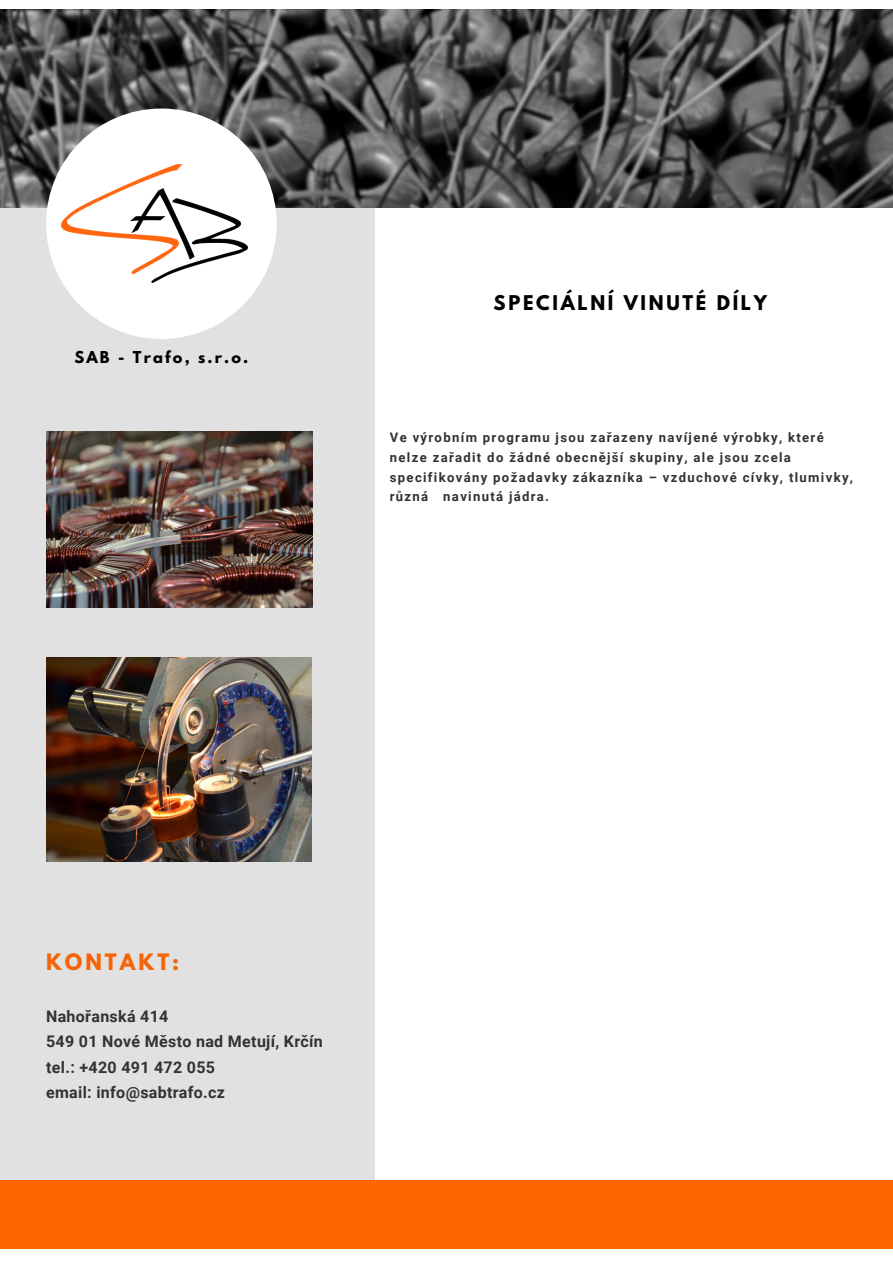
<style>
.page{position:relative;width:893px;height:1264px;background:#fff}
.page>*{position:absolute;margin:0;border:0;box-sizing:border-box;transform-origin:0 0}
.t1{font:700 19.95px "League Spartan";letter-spacing:.15em;color:#f66407}
.t2{font:700 18px "League Spartan";letter-spacing:.15em;color:#000}
.t3{font:700 16.05px/25.5px "Roboto";letter-spacing:.02em;color:#323232}
.t4{font:700 14.55px "League Spartan";letter-spacing:.15em;color:#000}
.t5{font:700 13.05px/19.6px "Roboto";letter-spacing:.1em;color:#323232}
</style>
<div class="page">
<div style="left:0;top:180px;width:375px;height:1055px;background:#e1e1e1"></div>
<img style="left:0;top:9px;width:892px;height:198px">
<div style="left:46px;top:108px;width:230px;height:231px;background:#fff;border-radius:50%"></div>
<div style="left:0;top:1180px;width:892px;height:68px;background:#ff6602"></div>
<img style="left:62px;top:164px;width:185px;height:118px">
<img style="left:46px;top:431px;width:266px;height:177px">
<img style="left:46px;top:657px;width:265px;height:204px">
<p class="t4" style="left:74px;top:350px;width:175px">SAB - Trafo, s.r.o.</p>
<h2 class="t2" style="left:493px;top:293px;width:275px">SPECIÁLNÍ VINUTÉ DÍLY</h2>
<p class="t5" style="left:390px;top:428px;width:464px">Ve výrobním programu jsou zařazeny navíjené výrobky, které nelze zařadit do žádné obecnější skupiny, ale jsou zcela specifikovány požadavky zákazníka – vzduchové cívky, tlumivky, různá navinutá jádra.</p>
<h1 class="t1" style="left:46px;top:952px;width:135px">KONTAKT:</h1>
<p class="t3" style="left:46px;top:1003px;width:278px">Nahořanská 414<br>549 01 Nové Město nad Metují, Krčín tel.: +420 491 472 055<br>email: info@sabtrafo.cz</p>
</div>
